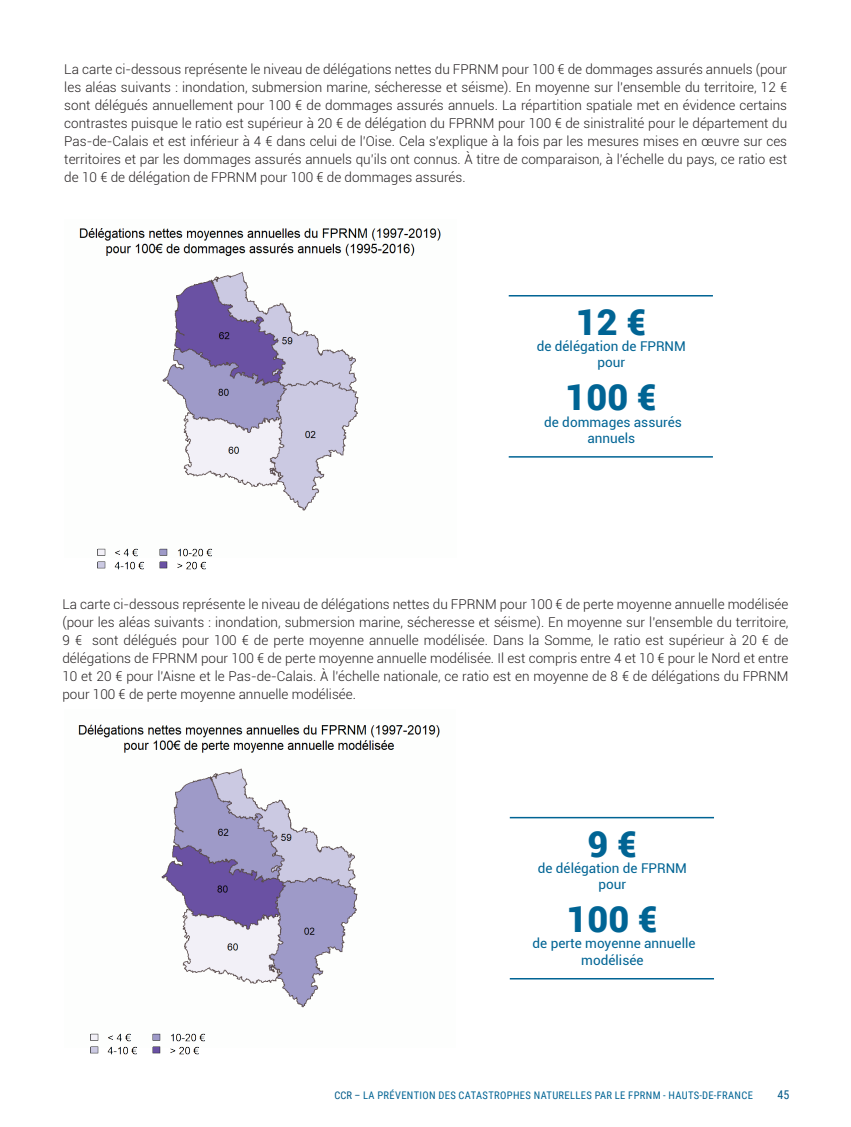
<style>
.page{position:relative;width:851px;height:1127px;background:#fff}
.page>*{position:absolute;margin:0;border:0;box-sizing:border-box;transform-origin:0 0}
.t1{font:900 36px "Roboto";color:#006494}
.t2{font:300 13.5px/18px "Roboto";color:#231f20;text-align:justify}
.t3{font:13.5px/16.2px "Roboto";color:#006494;text-align:center}
.t4{font:12px "Roboto Condensed";color:#005987}
.t5{font:10.5px "Roboto Condensed";letter-spacing:.035em;color:#006494}
.s1{color:#005987}
</style>
<div class="page">
<hr style="left:508px;top:295px;width:204px;height:1px;background:#006494">
<hr style="left:509px;top:817px;width:205px;height:1px;background:#006494">
<hr style="left:508px;top:456px;width:204px;height:2px;background:#006494">
<hr style="left:509px;top:978px;width:205px;height:1px;background:#006494">
<img style="left:79px;top:228px;width:362px;height:283px">
<img style="left:78px;top:724px;width:362px;height:284px">
<img style="left:97px;top:548px;width:116px;height:22px">
<img style="left:78px;top:1002px;width:155px;height:53px">
<p class="t2" style="left:64px;top:60px;width:724px">La carte ci-dessous représente le niveau de délégations nettes du FPRNM pour 100 € de dommages assurés annuels (pour les aléas suivants : inondation, submersion marine, sécheresse et séisme). En moyenne sur l’ensemble du territoire, 12 € sont délégués annuellement pour 100 € de dommages assurés annuels. La répartition spatiale met en évidence certains contrastes puisque le ratio est supérieur à 20 € de délégation du FPRNM pour 100 € de sinistralité pour le département du Pas-de-Calais et est inférieur à 4 € dans celui de l’Oise. Cela s’explique à la fois par les mesures mises en œuvre sur ces territoires et par les dommages assurés annuels qu’ils ont connus. À titre de comparaison, à l’échelle du pays, ce ratio est de 10 € de délégation de FPRNM pour 100 € de dommages assurés.</p>
<p class="t1" style="left:576px;top:296px;width:72px">12 €</p>
<p class="t3" style="left:536px;top:337px;width:150px">de délégation de FPRNM pour</p>
<p class="t1" style="left:565px;top:372px;width:93px">100 €</p>
<p class="t3" style="left:544px;top:413px;width:139px">de dommages assurés</p>
<p class="t3" style="left:587px;top:429px;width:49px">annuels</p>
<p class="t2" style="left:62px;top:594px;width:727px">La carte ci-dessous représente le niveau de délégations nettes du FPRNM pour 100 € de perte moyenne annuelle modélisée (pour les aléas suivants : inondation, submersion marine, sécheresse et séisme). En moyenne sur l’ensemble du territoire, 9 € sont délégués pour 100 € de perte moyenne annuelle modélisée. Dans la Somme, le ratio est supérieur à 20 € de délégations de FPRNM pour 100 € de perte moyenne annuelle modélisée. Il est compris entre 4 et 10 € pour le Nord et entre 10 et 20 € pour l’Aisne et le Pas-de-Calais. À l’échelle nationale, ce ratio est en moyenne de 8 € de délégations du FPRNM pour 100 € de perte moyenne annuelle modélisée.</p>
<p class="t1" style="left:587px;top:818px;width:51px">9 €</p>
<p class="t3" style="left:538px;top:859px;width:150px">de délégation de FPRNM pour</p>
<p class="t1" style="left:566px;top:894px;width:93px">100 €</p>
<p class="t3" style="left:532px;top:935px;width:164px">de perte moyenne annuelle modélisée</p>
<p class="t5" style="left:334px;top:1088px;width:420px"><span class="s1">CCR –</span> LA PRÉVENTION DES CATASTROPHES NATURELLES PAR LE FPRNM - HAUTS-DE-FRANCE</p>
<p class="t4" style="left:777px;top:1086px;width:13px">45</p>
</div>
